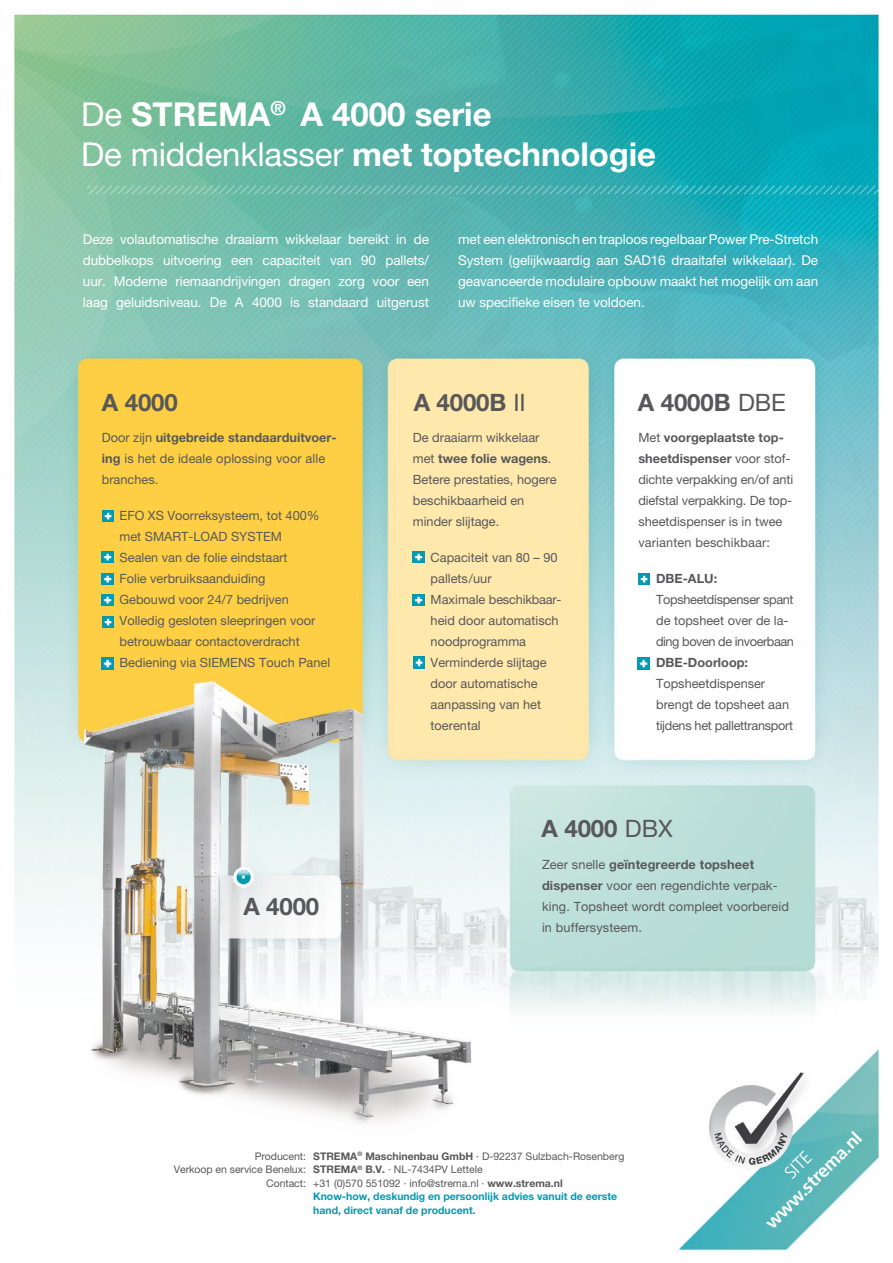
<style>
.page{position:relative;width:893px;height:1263px;background:#fff}
.page>*{position:absolute;margin:0;border:0;box-sizing:border-box;transform-origin:0 0}
.t1{font:700 33px/39.6px "Helvetica Neue LT Pro";letter-spacing:-.005em;color:#fff}
.t2{font:700 24px "Helvetica Neue LT Pro";letter-spacing:-.005em;color:#58585a}
.t3{font:700 18px "Frutiger 65";color:#fff}
.t4{font:300 18px "Frutiger";color:#fff}
.t5{font:13.5px/21px "Helvetica Neue LT Pro";letter-spacing:-.005em;color:#fff;text-align:justify}
.t6{font:12.75px/21px "Helvetica Neue LT Pro";color:#58585a}
.t7{font:12.75px/21px "Helvetica Neue LT Pro";letter-spacing:-.025em;color:#58585a}
.t8{font:700 12.75px "Helvetica Neue LT Pro";color:#58585a}
.t9{font:700 10.5px/13.5px "Helvetica Neue LT Pro";color:#009ab1}
.t10{font:10.5px/13.5px "Helvetica Neue LT Pro";letter-spacing:-.005em;color:#58585a;text-align:right}
.s1{font-weight:400}
.s2{font-weight:700}
.s3{color:#58585a}
.s4{font-weight:400;color:#58585a}
</style>
<div class="page">
<img style="left:13px;top:14px;width:867px;height:1238px">
<svg style="left:102px;top:511px;width:11px;height:11px"></svg>
<svg style="left:102px;top:552px;width:11px;height:11px"></svg>
<svg style="left:102px;top:573px;width:11px;height:11px"></svg>
<svg style="left:413px;top:552px;width:11px;height:11px"></svg>
<svg style="left:413px;top:594px;width:11px;height:12px"></svg>
<svg style="left:413px;top:657px;width:11px;height:11px"></svg>
<svg style="left:638px;top:573px;width:11px;height:12px"></svg>
<svg style="left:638px;top:658px;width:11px;height:11px"></svg>
<svg style="left:102px;top:594px;width:11px;height:12px"></svg>
<svg style="left:102px;top:616px;width:11px;height:11px"></svg>
<svg style="left:102px;top:658px;width:11px;height:11px"></svg>
<h1 class="t1" style="left:81px;top:94px;width:576px"><span class="s1">De</span> STREMA<sup>®</sup> A 4000 serie<br><span class="s1">De middenklasser</span> met toptechnologie</h1>
<p class="t5" style="left:83px;top:228px;width:348px">Deze volautomatische draaiarm wikkelaar bereikt in de dubbelkops uitvoering een capaciteit van 90 pallets/ uur. Moderne riemaandrijvingen dragen zorg voor een laag geluidsniveau. De A 4000 is standaard uitgerust</p>
<p class="t5" style="left:458px;top:228px;width:361px">met een elektronisch en traploos regelbaar Power Pre-Stretch System (gelijkwaardig aan SAD16 draaitafel wikkelaar). De geavanceerde modulaire opbouw maakt het mogelijk om aan uw specifieke eisen te voldoen.</p>
<h2 class="t2" style="left:102px;top:387px;width:77px">A 4000</h2>
<h2 class="t2" style="left:414px;top:387px;width:113px">A 4000B <span class="s1">II</span></h2>
<h2 class="t2" style="left:638px;top:387px;width:149px">A 4000B <span class="s1">DBE</span></h2>
<p class="t6" style="left:102px;top:427px;width:236px">Door zijn <span class="s2">uitgebreide standaarduitvoer&shy;ing</span> is het de ideale oplossing voor alle branches.</p>
<p class="t6" style="left:120px;top:505px;width:212px">EFO XS Voorreksysteem, tot 400% met SMART-LOAD SYSTEM<br>Sealen van de folie eindstaart<br>Folie verbruiksaanduiding<br>Gebouwd voor 24/7 bedrijven<br>Volledig gesloten sleepringen voor betrouwbaar contactoverdracht<br>Bediening via SIEMENS Touch Panel</p>
<h2 class="t2" style="left:243px;top:892px;width:77px">A 4000</h2>
<p class="t6" style="left:413px;top:427px;width:145px">De draaiarm wikkelaar met <span class="s2">twee folie wagens</span>.<br>Betere prestaties, hogere beschikbaarheid en minder slijtage.</p>
<p class="t6" style="left:431px;top:547px;width:132px">Capaciteit van 80 – 90 pallets/uur<br>Maximale beschikbaar&shy;heid door automatisch noodprogramma<br>Verminderde slijtage door automatische aanpassing van het toerental</p>
<p class="t6" style="left:638px;top:427px;width:156px">Met <span class="s2">voorgeplaatste top&shy;sheetdispenser</span> voor stof&shy;dichte verpakking en/of anti diefstal verpakking. De top&shy;sheetdispenser is in twee varianten beschikbaar:</p>
<p class="t8" style="left:656px;top:570px;width:63px">DBE-ALU:</p>
<p class="t7" style="left:656px;top:589px;width:139px">Topsheetdispenser spant de topsheet over de la&shy;ding boven de invoerbaan</p>
<p class="t8" style="left:656px;top:654px;width:94px">DBE-Doorloop:</p>
<p class="t6" style="left:656px;top:673px;width:138px">Topsheetdispenser brengt de topsheet aan tijdens het pallettransport</p>
<h2 class="t2" style="left:542px;top:814px;width:133px">A 4000 <span class="s1">DBX</span></h2>
<p class="t6" style="left:542px;top:853px;width:249px">Zeer snelle <span class="s2">geïntegreerde topsheet dispenser</span> voor een regendichte verpak&shy;king. Topsheet wordt compleet voorbereid in buffersysteem.</p>
<p class="t10" style="left:174px;top:1149px;width:134px">Producent:<br>Verkoop en service Benelux:<br>Contact:</p>
<p class="t9" style="left:313px;top:1149px;width:313px"><span class="s3">STREMA</span><sup>®</sup> <span class="s3">Maschinenbau GmbH</span> <span class="s4">· D-92237 Sulzbach-Rosenberg </span><span class="s3">STREMA</span><sup>®</sup> <span class="s3">B.V.</span> <span class="s4">· NL-7434PV Lettele<br>+31 (0)570 551092 · info@strema.nl ·</span> <span class="s3">www.strema.nl<br></span>Know-how, deskundig en persoonlijk advies vanuit de eerste hand, direct vanaf de producent.</p>
<h3 class="t3" style="left:760px;top:1218px;width:130px;rotate:-45deg">www.strema.nl</h3>
<h3 class="t4" style="left:780px;top:1168px;width:32px;rotate:-45deg">SITE</h3>
</div>
